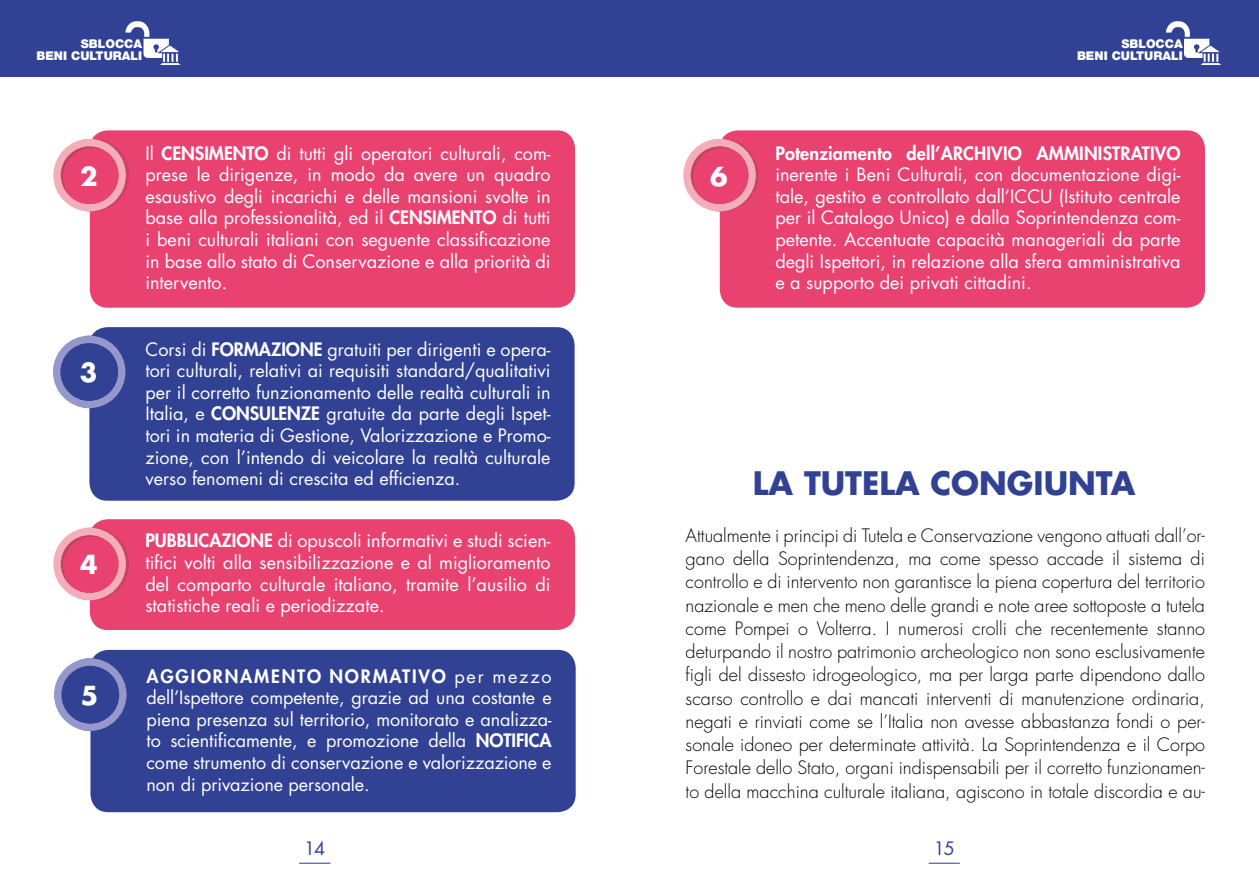
<style>
.page{position:relative;width:1259px;height:893px;background:#fff}
.page>*{position:absolute;margin:0;border:0;box-sizing:border-box;transform-origin:0 0}
.t1{font:700 31.5px "Futura Std";color:#314194}
.t2{font:700 25.5px "Futura Std";color:#fff}
.t3{font:18px/21.6px "Futura Std";color:#fff;text-align:justify}
.t4{font:300 18px/23.2px "Futura Std";color:#000;text-align:justify}
.t5{font:800 18px "Futura Std";letter-spacing:.01em;color:#fff}
.t6{font:18px "Futura Std";color:#314194}
.t7{font:900 12.15px/12.3px "Helvetica Neue LT Std";color:#fff;text-align:right}
.s1{font-weight:800}
</style>
<div class="page">
<div style="left:0;top:0;width:1259px;height:77px;background:#314194"></div>
<svg style="left:1166px;top:21px;width:55px;height:44px"></svg>
<svg style="left:125px;top:21px;width:56px;height:44px"></svg>
<hr style="left:928px;top:863px;width:32px;height:1px;background:#314194">
<hr style="left:299px;top:863px;width:31px;height:1px;background:#314194">
<div style="left:90px;top:130px;width:485px;height:178px;background:#e94271;border-radius:18px"></div>
<div style="left:720px;top:130px;width:485px;height:178px;background:#e94271;border-radius:18px"></div>
<div style="left:90px;top:519px;width:485px;height:111px;background:#e94271;border-radius:18px"></div>
<div style="left:56px;top:139px;width:73px;height:72px;background:#c2435f;opacity:.75"></div>
<svg style="left:53px;top:139px;width:73px;height:72px"></svg>
<div style="left:686px;top:139px;width:72px;height:72px;background:#c2435f;opacity:.75"></div>
<div style="left:683px;top:139px;width:73px;height:72px;background:#f5adb9;border-radius:50%"></div>
<div style="left:56px;top:528px;width:73px;height:72px;background:#c2435f;opacity:.75"></div>
<div style="left:53px;top:528px;width:73px;height:72px;background:#f5adb9;border-radius:50%"></div>
<svg style="left:690px;top:146px;width:58px;height:58px"></svg>
<svg style="left:63px;top:148px;width:55px;height:62px"></svg>
<svg style="left:693px;top:148px;width:55px;height:62px"></svg>
<svg style="left:63px;top:537px;width:55px;height:56px;background:#e9537b"></svg>
<div style="left:89px;top:327px;width:485px;height:174px;background:#314194;border-radius:18px"></div>
<div style="left:55px;top:335px;width:73px;height:73px;background:#314194;opacity:.75"></div>
<div style="left:53px;top:336px;width:72px;height:72px;background:#9697cb;border-radius:50%"></div>
<svg style="left:60px;top:343px;width:58px;height:58px"></svg>
<svg style="left:63px;top:345px;width:55px;height:68px"></svg>
<div style="left:90px;top:650px;width:486px;height:162px;background:#314194;border-radius:18px"></div>
<div style="left:56px;top:658px;width:73px;height:73px;background:#314194;opacity:.75"></div>
<div style="left:54px;top:658px;width:73px;height:73px;background:#9697cb;border-radius:50%"></div>
<svg style="left:61px;top:666px;width:58px;height:57px"></svg>
<svg style="left:64px;top:668px;width:55px;height:55px;background:#404e9c"></svg>
<p class="t7" style="left:37px;top:37px;width:107px">SBLOCCA<br>BENI CULTURALI</p>
<p class="t7" style="left:1077px;top:37px;width:107px">SBLOCCA<br>BENI CULTURALI</p>
<p class="t3" style="left:145px;top:142px;width:407px">Il <span class="s1">CENSIMENTO</span> di tutti gli operatori culturali, com&shy;prese le dirigenze, in modo da avere un quadro esaustivo degli incarichi e delle mansioni svolte in base alla professionalità, ed il <span class="s1">CENSIMENTO</span> di tutti i beni culturali italiani con seguente classificazione in base allo stato di Conservazione e alla priorità di intervento.</p>
<p class="t5" style="left:775px;top:142px;width:407px">Potenziamento dell’ARCHIVIO AMMINISTRATIVO</p>
<h2 class="t2" style="left:80px;top:159px;width:19px">2</h2>
<h2 class="t2" style="left:710px;top:159px;width:19px">6</h2>
<p class="t3" style="left:775px;top:164px;width:407px">inerente i Beni Culturali, con documentazione digi&shy;tale, gestito e controllato dall’ICCU (Istituto centrale per il Catalogo Unico) e dalla Soprintendenza com&shy;petente. Accentuate capacità manageriali da parte degli Ispettori, in relazione alla sfera amministrativa e a supporto dei privati cittadini.</p>
<h2 class="t2" style="left:80px;top:356px;width:19px">3</h2>
<h2 class="t2" style="left:80px;top:548px;width:19px">4</h2>
<h2 class="t2" style="left:81px;top:679px;width:19px">5</h2>
<p class="t3" style="left:145px;top:338px;width:407px">Corsi di <span class="s1">FORMAZIONE</span> gratuiti per dirigenti e opera&shy;tori culturali, relativi ai requisiti standard/qualitativi per il corretto funzionamento delle realtà culturali in Italia, e <span class="s1">CONSULENZE</span> gratuite da parte degli Ispet&shy;tori in materia di Gestione, Valorizzazione e Promo&shy;zione, con l’intendo di veicolare la realtà culturale verso fenomeni di crescita ed efficienza.</p>
<p class="t3" style="left:145px;top:530px;width:407px"><span class="s1">PUBBLICAZIONE</span> di opuscoli informativi e studi scien&shy;tifici volti alla sensibilizzazione e al miglioramento del comparto culturale italiano, tramite l’ausilio di statistiche reali e periodizzate.</p>
<p class="t3" style="left:146px;top:665px;width:407px"><span class="s1">AGGIORNAMENTO NORMATIVO</span> per mezzo dell’Ispettore competente, grazie ad una costante e piena presenza sul territorio, monitorato e analizza&shy;to scientificamente, e promozione della <span class="s1">NOTIFICA </span>come strumento di conservazione e valorizzazione e non di privazione personale.</p>
<h1 class="t1" style="left:753px;top:462px;width:384px">LA TUTELA CONGIUNTA</h1>
<p class="t4" style="left:685px;top:524px;width:521px">Attualmente i principi di Tutela e Conservazione vengono attuati dall’or&shy;gano della Soprintendenza, ma come spesso accade il sistema di controllo e di intervento non garantisce la piena copertura del territorio nazionale e men che meno delle grandi e note aree sottoposte a tutela come Pompei o Volterra. I numerosi crolli che recentemente stanno deturpando il nostro patrimonio archeologico non sono esclusivamente figli del dissesto idrogeologico, ma per larga parte dipendono dallo scarso controllo e dai mancati interventi di manutenzione ordinaria, negati e rinviati come se l’Italia non avesse abbastanza fondi o per&shy;sonale idoneo per determinate attività. La Soprintendenza e il Corpo Forestale dello Stato, organi indispensabili per il corretto funzionamen&shy;to della macchina culturale italiana, agiscono in totale discordia e au-</p>
<p class="t6" style="left:304px;top:837px;width:23px">14</p>
<p class="t6" style="left:933px;top:837px;width:23px">15</p>
</div>
